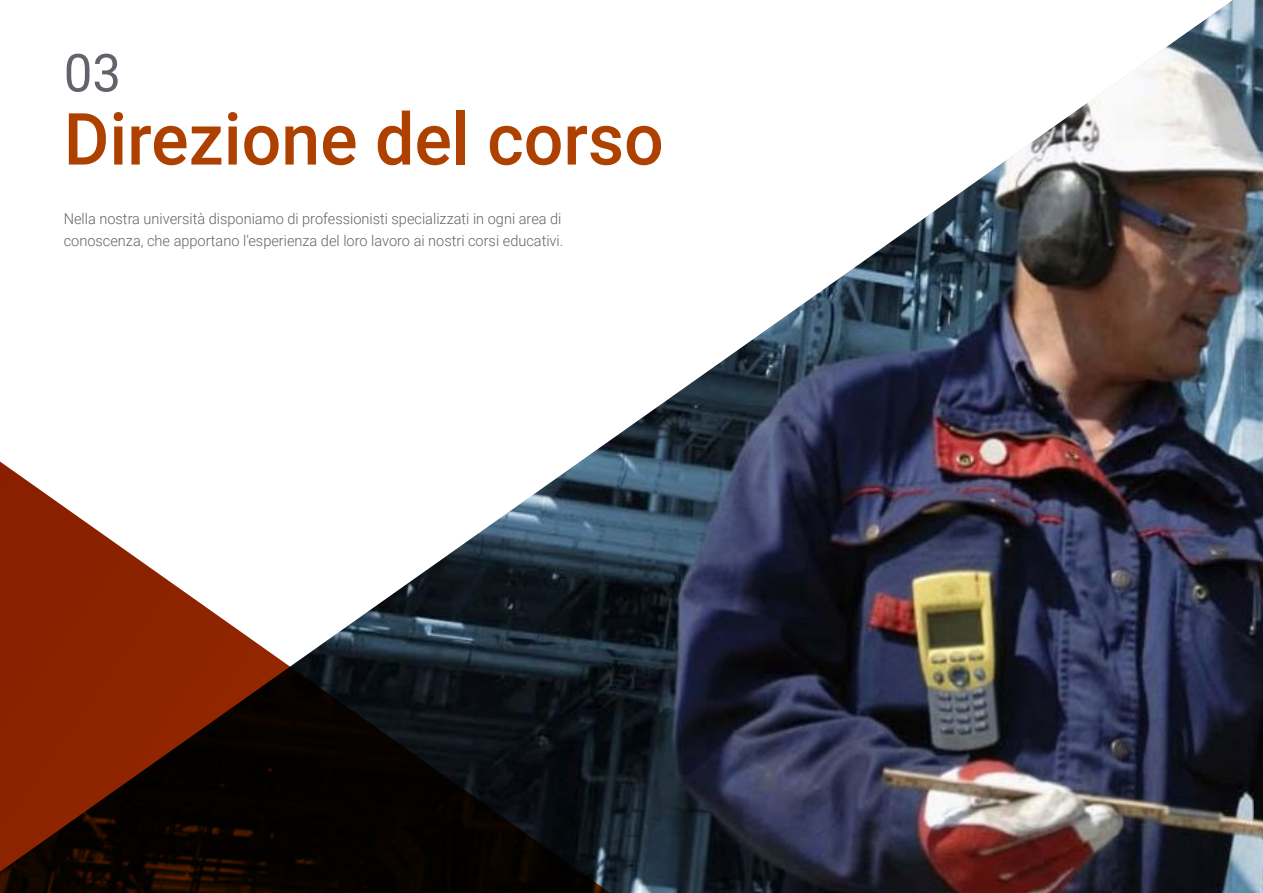
<style>
.page{position:relative;width:1263px;height:893px;background:#fff}
.page>*{position:absolute;margin:0;border:0;box-sizing:border-box;transform-origin:0 0}
.t1{font:500 72px "Roboto";color:#ae4000}
.t2{font:52.5px "Roboto";color:#61646a}
.t3{font:300 15px/22.5px "Roboto";color:#61646a}
</style>
<div class="page">
<img style="left:602px;top:0;width:661px;height:893px">
<svg style="left:0;top:446px;width:640px;height:447px"></svg>
<h2 class="t2" style="left:64px;top:36px;width:59px">03</h2>
<h1 class="t1" style="left:64px;top:89px;width:601px">Direzione del corso</h1>
<p class="t3" style="left:64px;top:207px;width:501px">Nella nostra università disponiamo di professionisti specializzati in ogni area di conoscenza, che apportano l'esperienza del loro lavoro ai nostri corsi educativi.</p>
</div>
